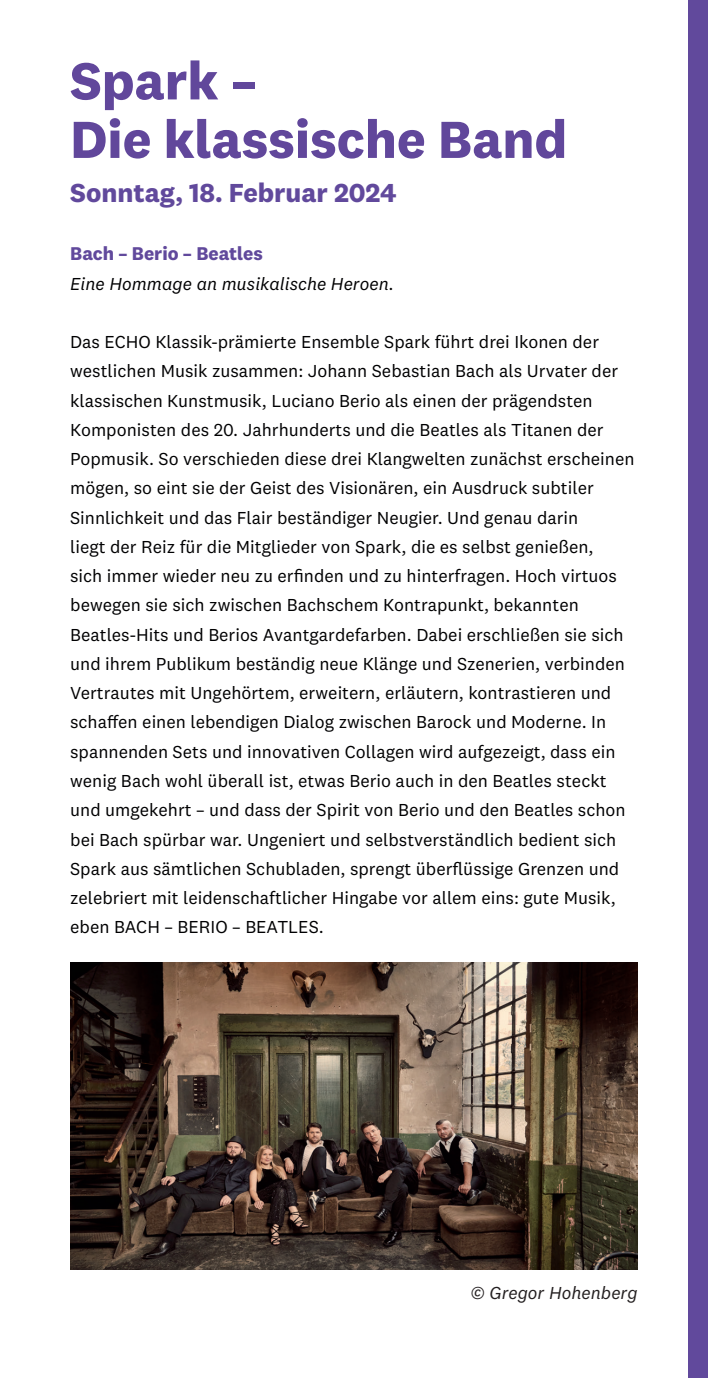
<style>
.page{position:relative;width:708px;height:1378px;background:#fff}
.page>*{position:absolute;margin:0;border:0;box-sizing:border-box;transform-origin:0 0}
.Überschrift{font:700 54px "National 2";color:#61479b}
.Fließtext{font:700 27px "National 2";color:#61499c}
.Fließtext-2{font:700 19.12px "National 2";color:#61499c}
.Fließtext-3{font:18px/29.2px "National 2";color:#000002}
.Fließtext-4{font:italic 18px "National 2";color:#000002}
.Fließtext-5{font:italic 18px "National 2";color:#231f20}
</style>
<div class="page">
<img style="left:70px;top:962px;width:568px;height:307px">
<div style="left:689px;top:0;width:19px;height:1378px;background:#61499c"></div>
<p class="Überschrift" style="left:70px;top:48px;width:188px">Spark –</p>
<p class="Überschrift" style="left:70px;top:106px;width:499px">Die klassische Band</p>
<p class="Fließtext" style="left:70px;top:176px;width:328px">Sonntag, 18. Februar 2024</p>
<p class="Fließtext-2" style="left:70px;top:242px;width:194px">Bach – Berio – Beatles</p>
<p class="Fließtext-4" style="left:70px;top:273px;width:326px">Eine Hommage an musikalische Heroen.</p>
<p class="Fließtext-3" style="left:70px;top:327px;width:566px">Das ECHO Klassik-prämierte Ensemble Spark führt drei Ikonen der westlichen Musik zusammen: Johann Sebastian Bach als Urvater der klassischen Kunstmusik, Luciano Berio als einen der prägendsten Komponisten des 20. Jahrhunderts und die Beatles als Titanen der Popmusik. So verschieden diese drei Klangwelten zunächst erscheinen mögen, so eint sie der Geist des Visionären, ein Ausdruck subtiler Sinnlichkeit und das Flair beständiger Neugier. Und genau darin<br>liegt der Reiz für die Mitglieder von Spark, die es selbst genießen,<br>sich immer wieder neu zu erfinden und zu hinterfragen. Hoch virtuos bewegen sie sich zwischen Bachschem Kontrapunkt, bekannten Beatles-Hits und Berios Avantgardefarben. Dabei erschließen sie sich und ihrem Publikum beständig neue Klänge und Szenerien, verbinden Vertrautes mit Ungehörtem, erweitern, erläutern, kontrastieren und schaffen einen lebendigen Dialog zwischen Barock und Moderne. In spannenden Sets und innovativen Collagen wird aufgezeigt, dass ein wenig Bach wohl überall ist, etwas Berio auch in den Beatles steckt und umgekehrt – und dass der Spirit von Berio und den Beatles schon bei Bach spürbar war. Ungeniert und selbstverständlich bedient sich Spark aus sämtlichen Schubladen, sprengt überflüssige Grenzen und zelebriert mit leidenschaftlicher Hingabe vor allem eins: gute Musik, eben BACH – BERIO – BEATLES.</p>
<p class="Fließtext-5" style="left:471px;top:1282px;width:169px">© Gregor Hohenberg</p>
</div>
